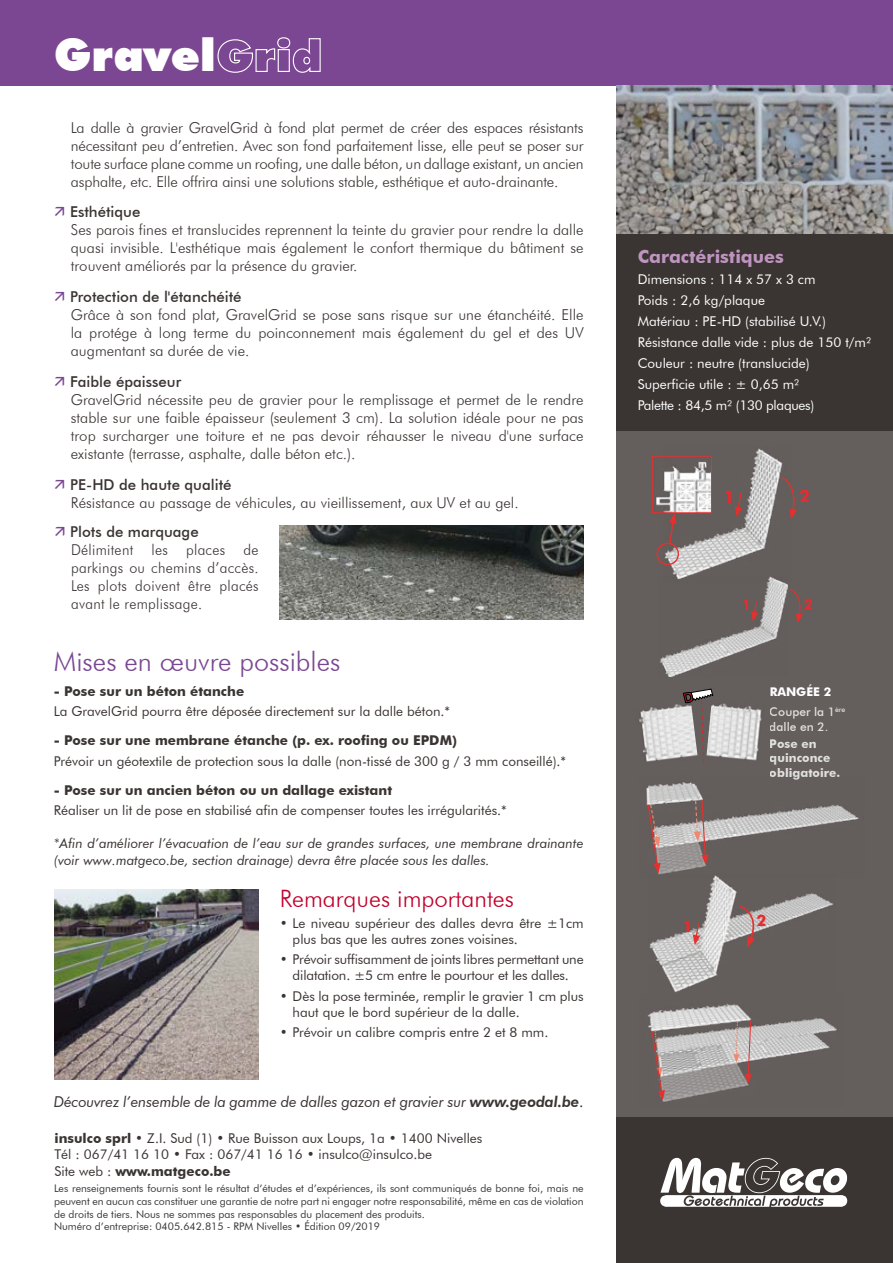
<style>
.page{position:relative;width:893px;height:1263px;background:#fff}
.page>*{position:absolute;margin:0;border:0;box-sizing:border-box;transform-origin:0 0}
.t1{font:900 45px "Futura BT";color:#fff}
.t2{font:300 27px "Futura BT";color:#7b4692}
.t3{font:300 24px "Futura BT";color:#c1002b}
.t4{font:700 18px "Futura BT";color:#bf95c0}
.t5{font:700 16.2px "Futura";color:#e42d31}
.t6{font:300 15px/18px "Futura BT";color:#3a3432;text-align:justify}
.t7{font:300 15px/18px "Futura BT";color:#3a3432;text-align:justify;scale:.95 1}
.t8{font:500 15px "Futura BT";color:#3a3432}
.t9{font:italic 15px "Futura BT";letter-spacing:-.01em;color:#3a3432}
.t10{font:700 14.85px "Futura";color:#e42d31}
.t11{font:13.5px/16.2px "Futura BT";color:#3a3432}
.t12{font:13.5px/21px "Futura BT";color:#fff}
.t13{font:italic 13.5px/16.2px "Futura BT";color:#3a3432}
.t14{font:700 13.5px "Futura BT";color:#3a3432}
.t15{font:700 13.35px "Futura";color:#e42d31}
.t16{font:500 12px/20.5px "Futura BT";color:#fff}
.t17{font:700 12px/14.4px "Futura BT";color:#fff}
.t18{font:10.5px/12.6px "Futura BT";color:#373739}
.s1{font-weight:800}
.s2{font-style:normal}
.s3{font-weight:700}
</style>
<div class="page">
<div style="left:617px;top:0;width:276px;height:1263px;background:#3a3432"></div>
<div style="left:617px;top:432px;width:276px;height:685px;background:#645e5c"></div>
<div style="left:0;top:0;width:893px;height:85px;background:#7b4692"></div>
<svg style="left:217px;top:37px;width:104px;height:36px"></svg>
<svg style="left:660px;top:1158px;width:187px;height:49px"></svg>
<img style="left:280px;top:525px;width:304px;height:94px">
<img style="left:617px;top:85px;width:276px;height:149px">
<img style="left:55px;top:890px;width:204px;height:189px">
<img style="left:639px;top:704px;width:44px;height:58px">
<svg style="left:792px;top:488px;width:5px;height:30px"></svg>
<img style="left:714px;top:703px;width:48px;height:58px">
<img style="left:648px;top:1004px;width:189px;height:98px">
<svg style="left:683px;top:688px;width:31px;height:75px"></svg>
<img style="left:663px;top:448px;width:129px;height:128px">
<img style="left:660px;top:576px;width:128px;height:101px">
<img style="left:646px;top:782px;width:213px;height:92px">
<img style="left:649px;top:874px;width:184px;height:119px">
<svg style="left:790px;top:589px;width:13px;height:35px"></svg>
<svg style="left:751px;top:600px;width:7px;height:22px"></svg>
<svg style="left:738px;top:904px;width:23px;height:44px"></svg>
<svg style="left:693px;top:921px;width:7px;height:24px"></svg>
<svg style="left:694px;top:798px;width:15px;height:67px"></svg>
<svg style="left:647px;top:803px;width:14px;height:70px"></svg>
<svg style="left:733px;top:1019px;width:19px;height:65px"></svg>
<svg style="left:651px;top:1030px;width:14px;height:70px"></svg>
<svg style="left:668px;top:513px;width:9px;height:32px"></svg>
<img style="left:656px;top:458px;width:54px;height:53px">
<div style="left:652px;top:456px;width:60px;height:57px;border:1px solid #e53130"></div>
<div style="left:656px;top:543px;width:23px;height:22px;border:1px solid #e4312e;border-radius:50%"></div>
<h1 class="t1" style="left:54px;top:28px;width:164px">Gravel</h1>
<p class="t6" style="left:71px;top:118px;width:514px">La dalle à gravier GravelGrid à fond plat permet de créer des espaces résistants nécessitant peu d’entretien. Avec son fond parfaitement lisse, elle peut se poser sur toute surface plane comme un roofing, une dalle béton, un dallage existant, un ancien asphalte, etc. Elle offrira ainsi une solutions stable, esthétique et auto-drainante.</p>
<p class="t8" style="left:70px;top:203px;width:72px">Esthétique</p>
<p class="t6" style="left:71px;top:221px;width:514px">Ses parois fines et translucides reprennent la teinte du gravier pour rendre la dalle quasi invisible. L'esthétique mais également le confort thermique du bâtiment se trouvent améliorés par la présence du gravier.</p>
<p class="t8" style="left:70px;top:288px;width:173px">Protection de l'étanchéité</p>
<p class="t6" style="left:71px;top:306px;width:514px">Grâce à son fond plat, GravelGrid se pose sans risque sur une étanchéité. Elle la protége à long terme du poinconnement mais également du gel et des UV augmentant sa durée de vie.</p>
<p class="t8" style="left:70px;top:372px;width:113px">Faible épaisseur</p>
<p class="t6" style="left:71px;top:390px;width:514px">GravelGrid nécessite peu de gravier pour le remplissage et permet de le rendre stable sur une faible épaisseur (seulement 3 cm). La solution idéale pour ne pas trop surcharger une toiture et ne pas devoir réhausser le niveau d'une surface existante (terrasse, asphalte, dalle béton etc.).</p>
<p class="t8" style="left:70px;top:475px;width:163px">PE-HD de haute qualité</p>
<p class="t6" style="left:71px;top:493px;width:449px">Résistance au passage de véhicules, au vieillissement, aux UV et au gel.</p>
<p class="t8" style="left:70px;top:522px;width:130px">Plots de marquage</p>
<p class="t7" style="left:71px;top:540px;width:199px">Délimitent les places de parkings ou chemins d’accès.<br>Les plots doivent être placés avant le remplissage.</p>
<h2 class="t2" style="left:54px;top:645px;width:288px">Mises en œuvre possibles</h2>
<p class="t14" style="left:54px;top:683px;width:192px">- Pose sur un béton étanche</p>
<p class="t11" style="left:54px;top:703px;width:398px">La GravelGrid pourra être déposée directement sur la dalle béton.*</p>
<p class="t14" style="left:54px;top:732px;width:405px">- Pose sur une membrane étanche (p. ex. roofing ou EPDM)</p>
<p class="t11" style="left:54px;top:753px;width:514px">Prévoir un géotextile de protection sous la dalle (non-tissé de 300 g / 3 mm conseillé).*</p>
<p class="t14" style="left:54px;top:782px;width:340px">- Pose sur un ancien béton ou un dallage existant</p>
<p class="t11" style="left:54px;top:802px;width:454px">Réaliser un lit de pose en stabilisé afin de compenser toutes les irrégularités.*</p>
<p class="t13" style="left:54px;top:835px;width:531px">*Afin d’améliorer l’évacuation de l’eau sur de grandes surfaces, une membrane drainante (voir www.matgeco.be, section drainage) devra être placée sous les dalles.</p>
<h3 class="t3" style="left:280px;top:884px;width:236px">Remarques importantes</h3>
<p class="t11" style="left:293px;top:914px;width:292px;text-indent:-13px">• Le niveau supérieur des dalles devra être ±1cm plus bas que les autres zones voisines.</p>
<p class="t11" style="left:280px;top:951px;width:305px;text-align:center">• Prévoir suffisamment de joints libres permettant une dilatation. ±5 cm entre le pourtour et les dalles.</p>
<p class="t11" style="left:293px;top:988px;width:293px;text-indent:-13px">• Dès la pose terminée, remplir le gravier 1 cm plus haut que le bord supérieur de la dalle.</p>
<p class="t11" style="left:280px;top:1024px;width:270px">• Prévoir un calibre compris entre 2 et 8 mm.</p>
<p class="t9" style="left:54px;top:1093px;width:531px">Découvrez l’ensemble de la gamme de dalles gazon et gravier sur <span class="s1">www.geodal.be</span><span class="s2">.</span></p>
<p class="t11" style="left:54px;top:1129px;width:429px"><span class="s3">insulco sprl</span> • Z.I. Sud (1) • Rue Buisson aux Loups, 1a • 1400 Nivelles<br>Tél : 067/41 16 10 • Fax : 067/41 16 16 • insulco@insulco.be<br>Site web : <span class="s3">www.matgeco.be</span></p>
<p class="t18" style="left:54px;top:1182px;width:531px">Les renseignements fournis sont le résultat d’études et d’expériences, ils sont communiqués de bonne foi, mais ne peuvent en aucun cas constituer une garantie de notre part ni engager notre responsabilité, même en cas de violation de droits de tiers. Nous ne sommes pas responsables du placement des produits.<br>Numéro d’entreprise: 0405.642.815 - RPM Nivelles • Édition 09/2019</p>
<p class="t4" style="left:638px;top:245px;width:148px">Caractéristiques</p>
<p class="t12" style="left:638px;top:268px;width:235px">Dimensions : 114 x 57 x 3 cm<br>Poids : 2,6 kg/plaque<br>Matériau : PE-HD (stabilisé U.V.)<br>Résistance dalle vide : plus de 150 t/m²<br>Couleur : neutre (translucide)<br>Superficie utile : ± 0,65 m²<br>Palette : 84,5 m² (130 plaques)</p>
<p class="t5" style="left:724px;top:485px;width:13px">1</p>
<p class="t5" style="left:799px;top:485px;width:13px">2</p>
<p class="t15" style="left:742px;top:596px;width:11px">1</p>
<p class="t15" style="left:804px;top:595px;width:11px">2</p>
<p class="t10" style="left:683px;top:916px;width:12px">1</p>
<p class="t16" style="left:770px;top:681px;width:77px"><span class="s3">RANGÉE 2<br></span>Couper la 1<sup>ère</sup></p>
<p class="t16" style="left:770px;top:716px;width:60px">dalle en 2.</p>
<p class="t17" style="left:770px;top:736px;width:72px">Pose en quinconce obligatoire.</p>
<p class="t10" style="left:756px;top:910px;width:12px">2</p>
</div>
